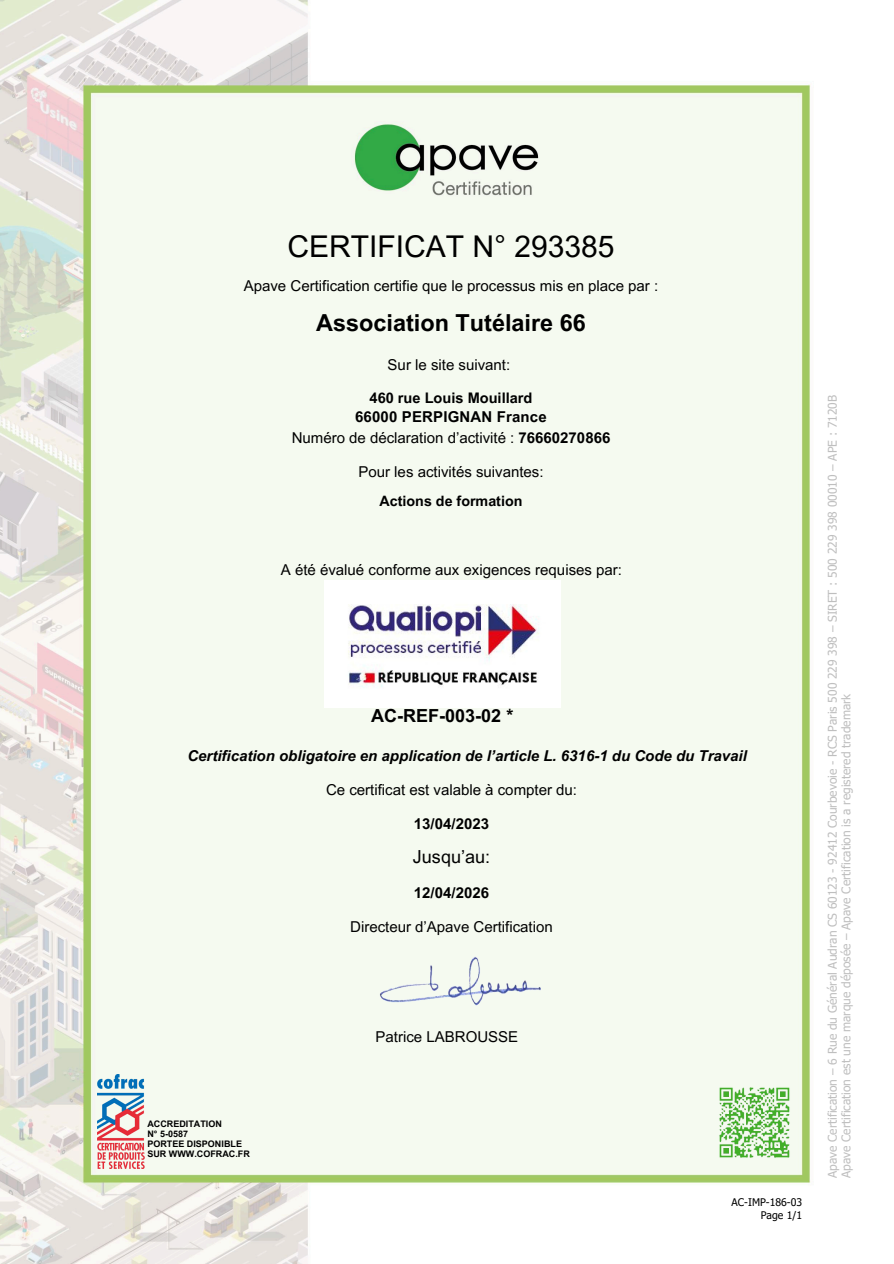
<style>
.page{position:relative;width:894px;height:1264px;background:#fff}
.page>*{position:absolute;margin:0;border:0;box-sizing:border-box;transform-origin:0 0}
.t1{font:30px "Arial MT Pro";color:#000}
.t2{font:700 23.4px "Arial MT Pro";color:#000}
.t3{font:700 18px "Arial MT Pro";color:#000}
.t4{font:18px "Arial MT Pro";color:#000}
.t5{font:15px "Arial MT Pro";color:#000}
.t6{font:700 15px/21.3px "Arial MT Pro";letter-spacing:.01em;color:#000;text-align:center}
.t7{font:italic 700 15px "Arial MT Pro";color:#000}
.t8{font:700 14.55px "Arial MT Pro";color:#000}
.t9{font:700 14.25px "Arial MT Pro";color:#000}
.t10{font:12px/13.5px "Tahoma";color:#bfbfbf}
.t11{font:10.5px/12.3px "Tahoma";color:#000;text-align:right}
.t12{font:700 9px/10.2px "Arial MT Pro";color:#000}
.s1{font-weight:400}
</style>
<div class="page">
<img style="left:0;top:0;width:811px;height:1263px">
<img style="left:711px;top:1080px;width:85px;height:84px">
<img style="left:97px;top:1074px;width:47px;height:94px">
<img style="left:324px;top:580px;width:236px;height:127px">
<img style="left:372px;top:955px;width:168px;height:56px">
<p class="t1" style="left:287px;top:236px;width:328px">CERTIFICAT N° 293385</p>
<p class="t5" style="left:244px;top:280px;width:416px">Apave Certification certifie que le processus mis en place par :</p>
<p class="t2" style="left:316px;top:313px;width:271px">Association Tutélaire 66</p>
<p class="t5" style="left:387px;top:359px;width:124px">Sur le site suivant:</p>
<p class="t8" style="left:369px;top:392px;width:164px">460 rue Louis Mouillard</p>
<p class="t6" style="left:291px;top:408px;width:320px">66000 PERPIGNAN France<br><span class="s1">Numéro de déclaration d’activité :</span> 76660270866</p>
<p class="t5" style="left:358px;top:466px;width:186px">Pour les activités suivantes:</p>
<p class="t9" style="left:379px;top:496px;width:144px">Actions de formation</p>
<h3 class="t5" style="left:281px;top:564px;width:342px">A été évalué conforme aux exigences requises par:</h3>
<p class="t3" style="left:371px;top:708px;width:144px">AC-REF-003-02 *</p>
<h3 class="t7" style="left:187px;top:749px;width:561px">Certification obligatoire en application de l’article L. 6316-1 du Code du Travail</h3>
<h2 class="t5" style="left:326px;top:784px;width:252px">Ce certificat est valable à compter du:</h2>
<h2 class="t6" style="left:414px;top:814px;width:77px">13/04/2023</h2>
<h2 class="t4" style="left:413px;top:850px;width:79px">Jusqu’au:</h2>
<h2 class="t6" style="left:414px;top:884px;width:77px">12/04/2026</h2>
<h2 class="t5" style="left:350px;top:921px;width:204px">Directeur d’Apave Certification</h2>
<h3 class="t12" style="left:147px;top:1119px;width:104px">ACCREDITATION<br>N° 5-0587<br>PORTEE DISPONIBLE<br>SUR WWW.COFRAC.FR</h3>
<h1 class="t5" style="left:375px;top:1030px;width:144px">Patrice LABROUSSE</h1>
<h3 class="t11" style="left:731px;top:1195px;width:72px">AC-IMP-186-03<br>Page 1/1</h3>
<p class="t10" style="left:825px;top:1178px;width:784px;rotate:-90deg">Apave Certification – 6 Rue du Général Audran CS 60123 - 92412 Courbevoie - RCS Paris 500 229 398 – SIRET : 500 229 398 00010 – APE : 7120B<br>Apave Certification est une marque déposée – Apave Certification is a registered trademark</p>
</div>
